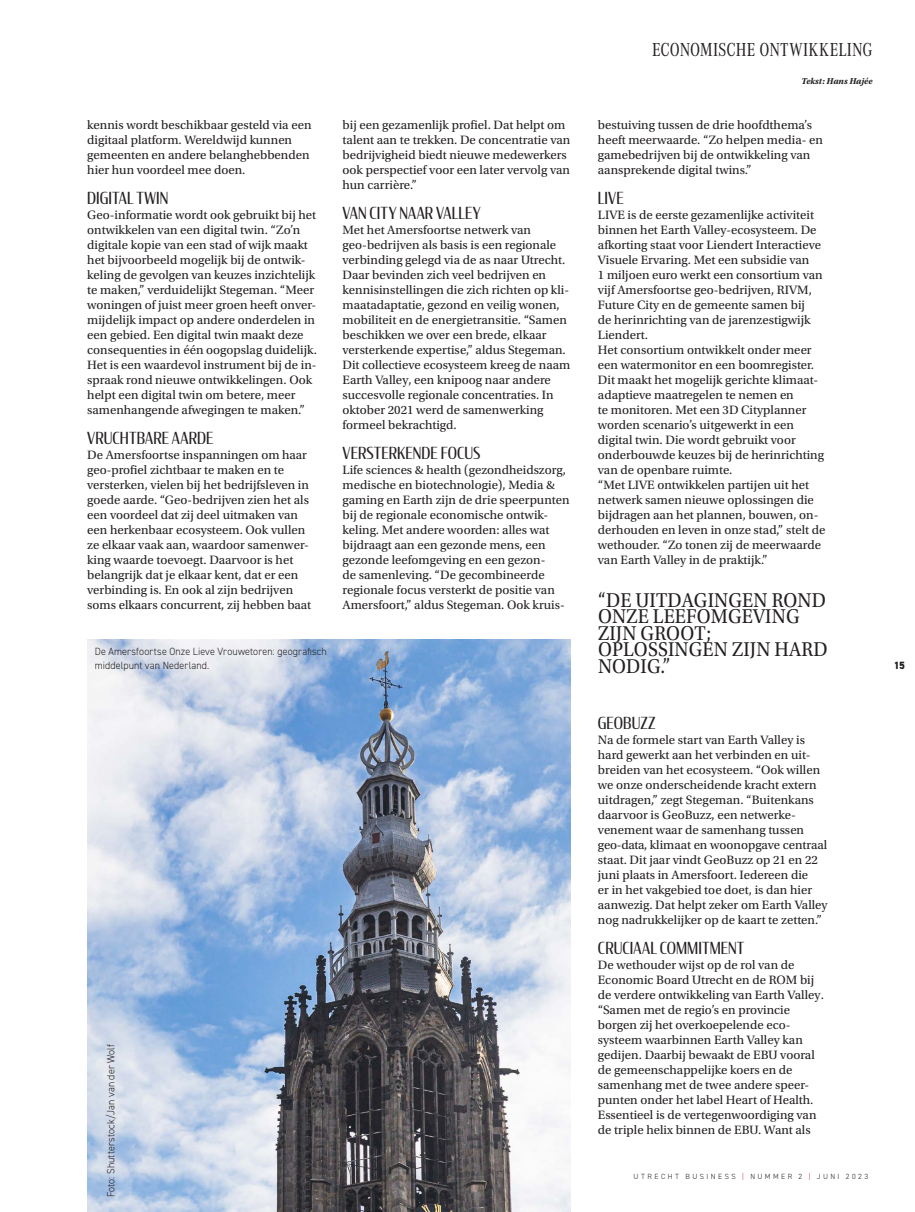
<style>
.page{position:relative;width:915px;height:1212px;background:#fff}
.page>*{position:absolute;margin:0;border:0;box-sizing:border-box;transform-origin:0 0}
.t1{font:21px/16.5px "Utopia Std";letter-spacing:.01em;color:#231f20;scale:.91 1}
.t2{font:19.5px "Corporate A Cond Pro";color:#231f20}
.t3{font:16.5px "Condor Cond";letter-spacing:.005em;color:#231f20}
.t4{font:12.75px/15px "Utopia Std";color:#231f20}
.t5{font:300 10.5px/13.5px "DIN2014";letter-spacing:.015em;color:#231f20;scale:.95 1}
.t6{font:800 10.5px "DIN2014";color:#231f20}
.t7{font:italic 700 9px "Utopia Std";color:#231f20}
.t8{font:300 7.5px "DIN2014";letter-spacing:.325em;color:#231f20}
.s1{color:#d81c23}
</style>
<div class="page">
<img style="left:87px;top:639px;width:483px;height:573px">
<p class="t4" style="left:87px;top:118px;width:226px">kennis wordt beschikbaar gesteld via een digitaal platform. Wereldwijd kunnen gemeenten en andere belanghebbenden hier hun voordeel mee doen.</p>
<p class="t3" style="left:87px;top:188px;width:82px">DIGITAL TWIN</p>
<p class="t4" style="left:87px;top:208px;width:231px">Geo-informatie wordt ook gebruikt bij het ontwikkelen van een digital twin. “Zo’n digitale kopie van een stad of wijk maakt het bijvoorbeeld mogelijk bij de ontwik&shy;keling de gevolgen van keuzes inzichtelijk te maken,” verduidelijkt Stegeman. “Meer woningen of juist meer groen heeft onver&shy;mijdelijk impact op andere onderdelen in een gebied. Een digital twin maakt deze consequenties in één oogopslag duidelijk.<br>Het is een waardevol instrument bij de in&shy;spraak rond nieuwe ontwikkelingen. Ook helpt een digital twin om betere, meer samenhangende afwegingen te maken.”</p>
<p class="t3" style="left:87px;top:428px;width:128px">VRUCHTBARE AARDE</p>
<p class="t4" style="left:87px;top:448px;width:225px">De Amersfoortse inspanningen om haar geo-profiel zichtbaar te maken en te versterken, vielen bij het bedrijfsleven in goede aarde. “Geo-bedrijven zien het als een voordeel dat zij deel uitmaken van een herkenbaar ecosysteem. Ook vullen ze elkaar vaak aan, waardoor samenwer&shy;king waarde toevoegt. Daarvoor is het belangrijk dat je elkaar kent, dat er een verbinding is. En ook al zijn bedrijven soms elkaars concurrent, zij hebben baat</p>
<p class="t5" style="left:95px;top:645px;width:246px">De Amersfoortse Onze Lieve Vrouwetoren: geografisch middelpunt van Nederland.</p>
<p class="t4" style="left:342px;top:118px;width:229px">bij een gezamenlijk profiel. Dat helpt om talent aan te trekken. De concentratie van bedrijvigheid biedt nieuwe medewerkers ook perspectief voor een later vervolg van hun carrière.”</p>
<p class="t3" style="left:342px;top:203px;width:139px">VAN CITY NAAR VALLEY</p>
<p class="t4" style="left:342px;top:223px;width:229px">Met het Amersfoortse netwerk van geo-bedrijven als basis is een regionale verbinding gelegd via de as naar Utrecht.<br>Daar bevinden zich veel bedrijven en kennisinstellingen die zich richten op kli&shy;maatadaptatie, gezond en veilig wonen, mobiliteit en de energietransitie. “Samen beschikken we over een brede, elkaar versterkende expertise,” aldus Stegeman.<br>Dit collectieve ecosysteem kreeg de naam Earth Valley, een knipoog naar andere succesvolle regionale concentraties. In oktober 2021 werd de samenwerking formeel bekrachtigd.</p>
<p class="t3" style="left:342px;top:443px;width:139px">VERSTERKENDE FOCUS</p>
<p class="t4" style="left:342px;top:463px;width:228px">Life sciences &amp; health (gezondheidszorg, medische en biotechnologie), Media &amp; gaming en Earth zijn de drie speerpunten bij de regionale economische ontwik&shy;keling. Met andere woorden: alles wat bijdraagt aan een gezonde mens, een gezonde leefomgeving en een gezon-<br>de samenleving. “De gecombineerde regionale focus versterkt de positie van Amersfoort,” aldus Stegeman. Ook kruis-</p>
<p class="t5" style="left:104px;top:1197px;width:163px;rotate:-90deg">Foto: Shutterstock/Jan van der Wolf</p>
<h2 class="t2" style="left:651px;top:36px;width:222px">ECONOMISCHE ONTWIKKELING</h2>
<p class="t7" style="left:801px;top:76px;width:72px">Tekst: Hans Hajée</p>
<p class="t4" style="left:597px;top:118px;width:226px">bestuiving tussen de drie hoofdthema’s heeft meerwaarde. “Zo helpen media- en gamebedrijven bij de ontwikkeling van aansprekende digital twins.”</p>
<p class="t3" style="left:597px;top:188px;width:27px">LIVE</p>
<p class="t4" style="left:597px;top:208px;width:229px">LIVE is de eerste gezamenlijke activiteit binnen het Earth Valley-ecosysteem. De afkorting staat voor Liendert Interactieve Visuele Ervaring. Met een subsidie van<br>1 miljoen euro werkt een consortium van vijf Amersfoortse geo-bedrijven, RIVM, Future City en de gemeente samen bij<br>de herinrichting van de jarenzestigwijk Liendert.<br>Het consortium ontwikkelt onder meer een watermonitor en een boomregister.<br>Dit maakt het mogelijk gerichte klimaat&shy;adaptieve maatregelen te nemen en<br>te monitoren. Met een 3D Cityplanner worden scenario’s uitgewerkt in een digital twin. Die wordt gebruikt voor onderbouwde keuzes bij de herinrichting van de openbare ruimte.<br>“Met LIVE ontwikkelen partijen uit het netwerk samen nieuwe oplossingen die bijdragen aan het plannen, bouwen, on&shy;derhouden en leven in onze stad,” stelt de wethouder. “Zo tonen zij de meerwaarde van Earth Valley in de praktijk.”</p>
<h1 class="t1" style="left:597px;top:592px;width:254px">“DE UITDAGINGEN ROND<br>ONZE LEEFOMGEVING<br>ZIJN GROOT;<br>OPLOSSINGEN ZIJN HARD<br>NODIG.”</h1>
<p class="t3" style="left:597px;top:713px;width:59px">GEOBUZZ</p>
<p class="t4" style="left:597px;top:733px;width:231px">Na de formele start van Earth Valley is hard gewerkt aan het verbinden en uit&shy;breiden van het ecosysteem. “Ook willen we onze onderscheidende kracht extern uitdragen,” zegt Stegeman. “Buitenkans daarvoor is GeoBuzz, een netwerke&shy;venement waar de samenhang tussen geo-data, klimaat en woonopgave centraal staat. Dit jaar vindt GeoBuzz op 21 en 22 juni plaats in Amersfoort. Iedereen die<br>er in het vakgebied toe doet, is dan hier aanwezig. Dat helpt zeker om Earth Valley nog nadrukkelijker op de kaart te zetten.”</p>
<p class="t3" style="left:597px;top:938px;width:148px">CRUCIAAL COMMITMENT</p>
<p class="t4" style="left:597px;top:958px;width:227px">De wethouder wijst op de rol van de Economic Board Utrecht en de ROM bij de verdere ontwikkeling van Earth Valley. “Samen met de regio’s en provincie borgen zij het overkoepelende eco&shy;systeem waarbinnen Earth Valley kan gedijen. Daarbij bewaakt de EBU vooral de gemeenschappelijke koers en de samenhang met de twee andere speer&shy;punten onder het label Heart of Health.<br>Essentieel is de vertegenwoordiging van de triple helix binnen de EBU. Want als</p>
<p class="t8" style="left:633px;top:1172px;width:236px">UTRECHT BUSINESS <span class="s1">|</span> NUMMER 2 <span class="s1">|</span> JUNI 2023</p>
<p class="t6" style="left:893px;top:658px;width:13px">15</p>
</div>
